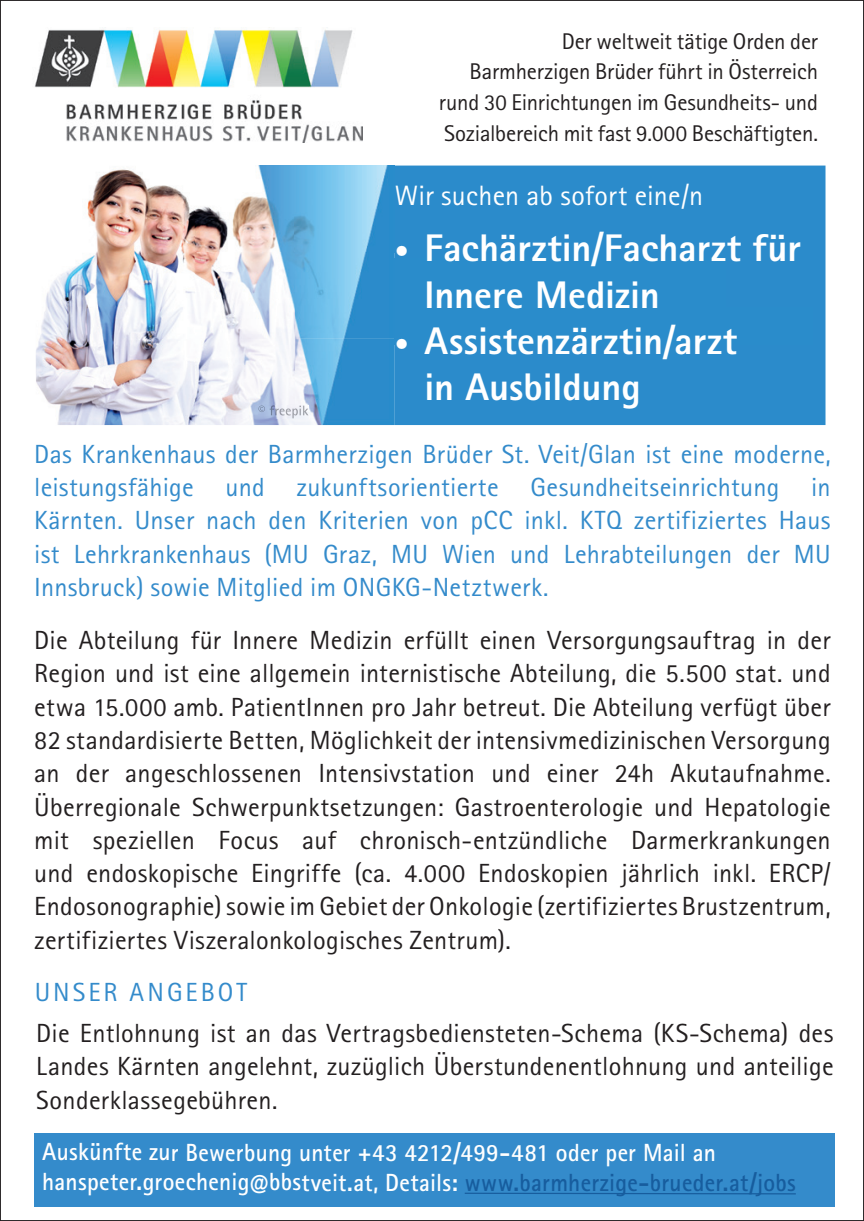
<style>
.page{position:relative;width:864px;height:1221px;background:#fff}
.page>*{position:absolute;margin:0;border:0;box-sizing:border-box;transform-origin:0 0}
.t1{font:800 52.5px/49px "Rotis Sans Serif Pro";letter-spacing:-.005em;color:#fff}
.t2{font:800 38.5px/46.2px "Rotis Sans Serif Pro";color:#fff}
.t3{font:28px "Rotis Sans Serif Pro";letter-spacing:.01em;color:#fff}
.t4{font:26.25px/33.2px "Rotis Sans Serif Pro";letter-spacing:.01em;color:#231f20;text-align:justify}
.t5{font:26.25px/33.2px "Rotis Sans Serif Pro";letter-spacing:.015em;color:#348bcb;text-align:justify}
.t6{font:26.25px "Rotis Sans Serif Pro";letter-spacing:.115em;color:#348bcb}
.t7{font:700 24.85px/29.4px "Rotis Sans Serif Pro";letter-spacing:.01em;color:#fff;scale:.94 1}
.t8{font:22.75px/30.4px "Rotis Sans Serif Pro";letter-spacing:-.01em;color:#231f20;text-align:right}
.s1{font-weight:400;font-size:28px}
.s2{color:#175d9e}
</style>
<div class="page">
<img style="left:34px;top:27px;width:328px;height:116px">
<div style="left:35px;top:1133px;width:799px;height:73px;background:#348bcb"></div>
<hr style="left:464px;top:1192px;width:331px;height:2px;background:#175d9e">
<img style="left:36px;top:169px;width:159px;height:256px">
<div style="left:258px;top:165px;width:567px;height:260px;background:#2b8bcb"></div>
<div style="left:394px;top:258px;width:331px;height:48px;background:#2a8ccb"></div>
<div style="left:394px;top:307px;width:418px;height:37px;background:#2a8ccb"></div>
<img style="left:195px;top:166px;width:199px;height:259px">
<img style="left:258px;top:405px;width:50px;height:13px">
<p class="t8" style="left:438px;top:26px;width:380px">Der weltweit tätige Orden der Barmherzigen Brüder führt in Österreich rund 30 Einrichtungen im Gesundheits- und Sozialbereich mit fast 9.000 Beschäftigten.</p>
<p class="t3" style="left:394px;top:179px;width:309px">Wir suchen ab sofort eine/n</p>
<h2 class="t2" style="left:424px;top:224px;width:378px;text-indent:-30px"><span class="s1">•</span> Fachärztin/Facharzt für<br>Innere Medizin</h2>
<h2 class="t2" style="left:424px;top:317px;width:314px;text-indent:-30px"><span class="s1">•</span> Assistenzärztin/arzt in Ausbildung</h2>
<h1 class="t1" style="left:389px;top:251px;width:427px">Anästhesiologie und Intensivmedizin</h1>
<p class="t5" style="left:34px;top:437px;width:797px">Das Krankenhaus der Barmherzigen Brüder St. Veit/Glan ist eine moderne, leistungsfähige und zukunftsorientierte Gesundheitseinrichtung in Kärnten. Unser nach den Kriterien von pCC inkl. KTQ zertifiziertes Haus ist Lehrkrankenhaus (MU Graz, MU Wien und Lehrabteilungen der MU Innsbruck) sowie Mitglied im ONGKG-Netztwerk.</p>
<p class="t4" style="left:34px;top:624px;width:797px">Die Abteilung für Innere Medizin erfüllt einen Versorgungsauftrag in der Region und ist eine allgemein internistische Abteilung, die 5.500 stat. und etwa 15.000 amb. PatientInnen pro Jahr betreut. Die Abteilung verfügt über 82 standardisierte Betten, Möglichkeit der intensivmedizinischen Versorgung an der angeschlossenen Intensivstation und einer 24h Akutaufnahme.<br>Überregionale Schwerpunktsetzungen: Gastroenterologie und Hepatologie mit speziellen Focus auf chronisch-entzündliche Darmerkrankungen und endoskopische Eingriffe (ca. 4.000 Endoskopien jährlich inkl. ERCP/ Endosonographie) sowie im Gebiet der Onkologie (zertifiziertes Brustzentrum, zertifiziertes Viszeralonkologisches Zentrum).</p>
<p class="t6" style="left:35px;top:976px;width:214px">UNSER ANGEBOT</p>
<p class="t4" style="left:36px;top:1016px;width:798px">Die Entlohnung ist an das Vertragsbediensteten-Schema (KS-Schema) des Landes Kärnten angelehnt, zuzüglich Überstundenentlohnung und anteilige Sonderklassegebühren.</p>
<p class="t7" style="left:42px;top:1137px;width:803px">Auskünfte zur Bewerbung unter +43 4212/499-481 oder per Mail an hanspeter.groechenig@bbstveit.at, Details: <span class="s2">www.barmherzige-brueder.at/jobs</span></p>
</div>
